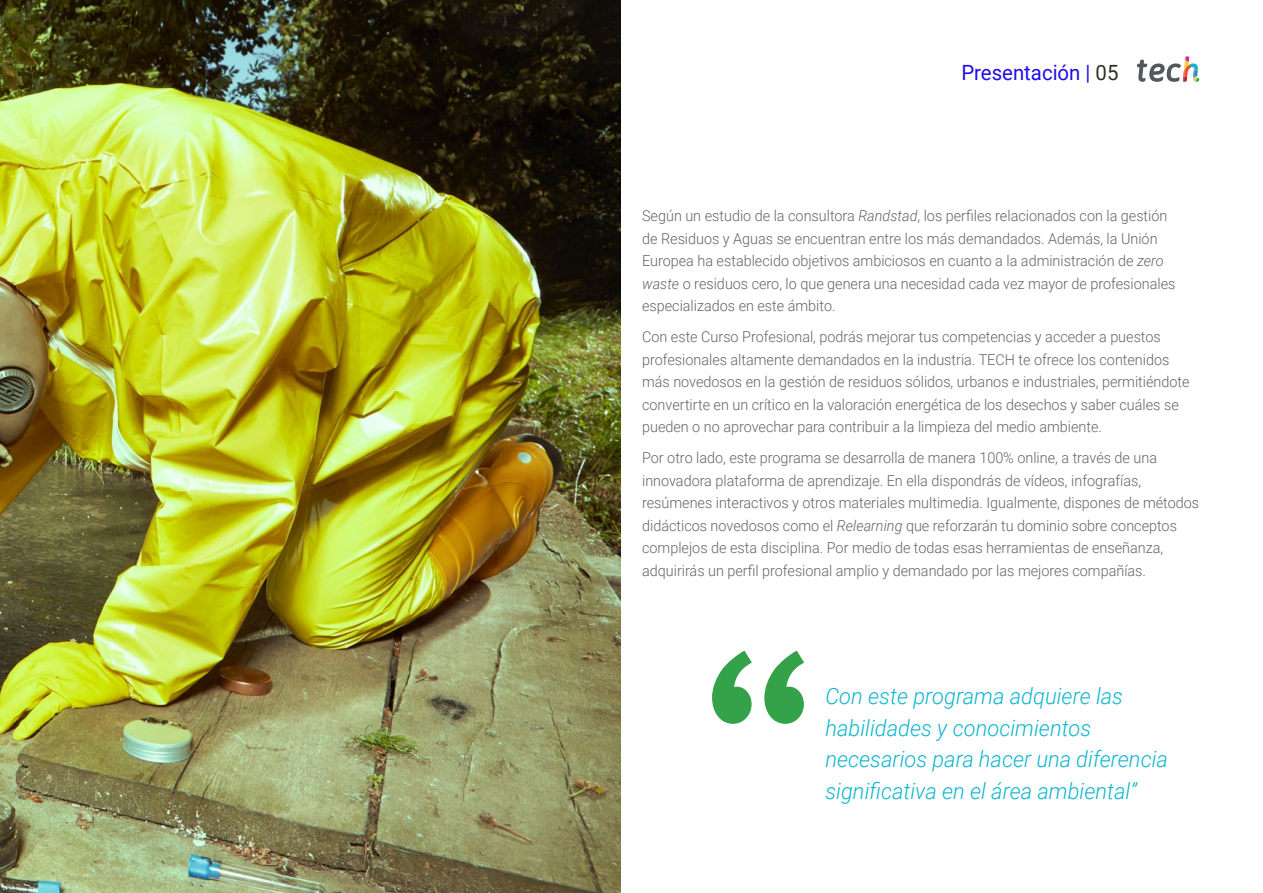
<style>
.page{position:relative;width:1263px;height:893px;background:#fff}
.page>*{position:absolute;margin:0;border:0;box-sizing:border-box;transform-origin:0 0}
.t1{font:italic 300 22.5px/31.5px "Roboto";color:#0fb6cf}
.t2{font:21px "Roboto";color:#1f0dec}
.t3{font:300 15px/22.5px "Roboto";color:#61646a;scale:.96 1}
.s1{color:#312e20}
.s2{font-style:italic}
</style>
<div class="page">
<svg style="left:712px;top:651px;width:92px;height:73px"></svg>
<img style="left:0;top:0;width:621px;height:893px">
<svg style="left:1137px;top:56px;width:62px;height:26px"></svg>
<h2 class="t2" style="left:961px;top:57px;width:159px">Presentación | <span class="s1">05</span></h2>
<p class="t3" style="left:642px;top:204px;width:557px">Según un estudio de la consultora <span class="s2">Randstad</span>, los perfiles relacionados con la gestión de Residuos y Aguas se encuentran entre los más demandados. Además, la Unión Europea ha establecido objetivos ambiciosos en cuanto a la administración de <span class="s2">zero waste</span> o residuos cero, lo que genera una necesidad cada vez mayor de profesionales especializados en este ámbito.</p>
<p class="t3" style="left:642px;top:325px;width:572px">Con este Curso Profesional, podrás mejorar tus competencias y acceder a puestos profesionales altamente demandados en la industria. TECH te ofrece los contenidos más novedosos en la gestión de residuos sólidos, urbanos e industriales, permitiéndote convertirte en un crítico en la valoración energética de los desechos y saber cuáles se pueden o no aprovechar para contribuir a la limpieza del medio ambiente.</p>
<p class="t3" style="left:642px;top:446px;width:582px">Por otro lado, este programa se desarrolla de manera 100% online, a través de una innovadora plataforma de aprendizaje. En ella dispondrás de vídeos, infografías, resúmenes interactivos y otros materiales multimedia. Igualmente, dispones de métodos didácticos novedosos como el <span class="s2">Relearning</span> que reforzarán tu dominio sobre conceptos complejos de esta disciplina. Por medio de todas esas herramientas de enseñanza, adquirirás un perfil profesional amplio y demandado por las mejores compañías.</p>
<h1 class="t1" style="left:825px;top:679px;width:344px">Con este programa adquiere las habilidades y conocimientos necesarios para hacer una diferencia significativa en el área ambiental”</h1>
</div>
